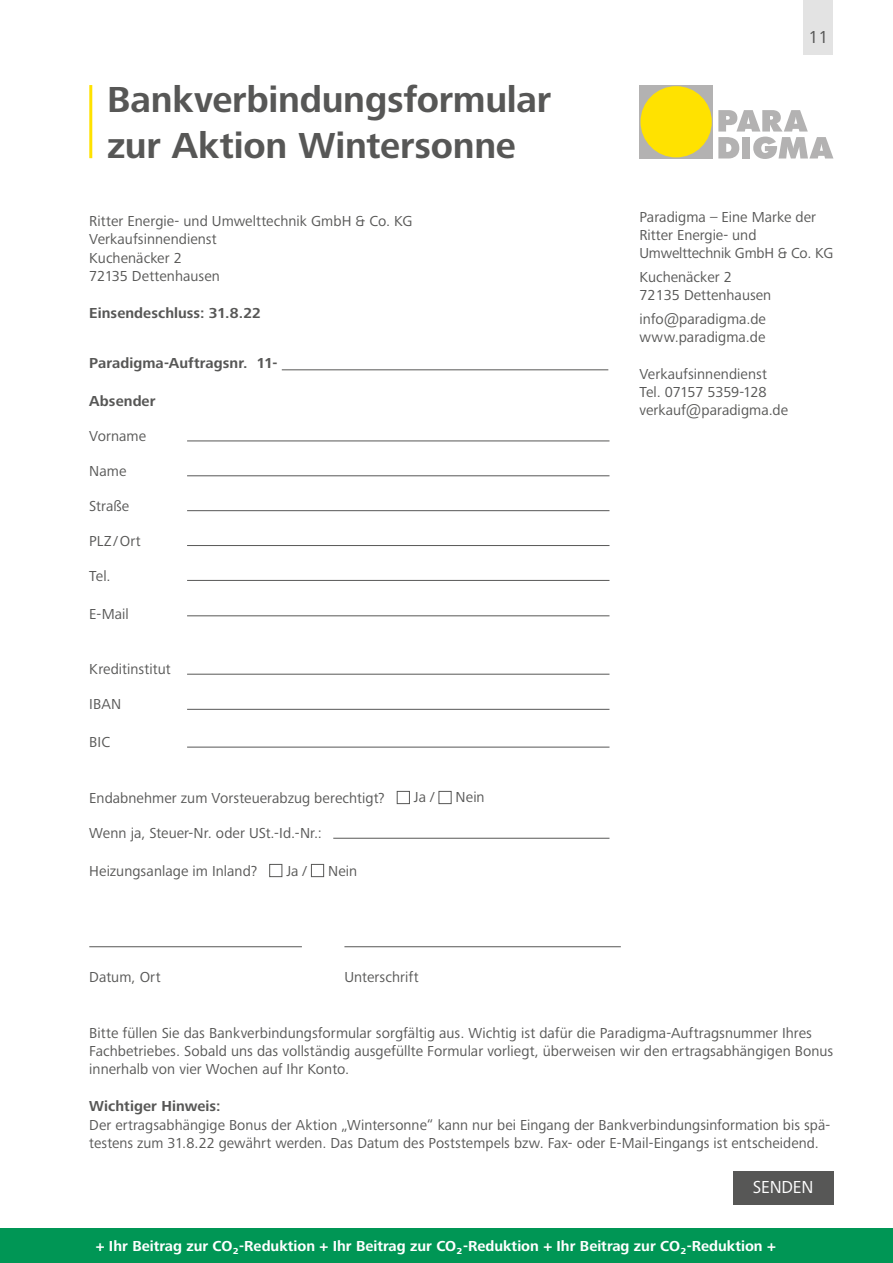
<style>
.page{position:relative;width:893px;height:1263px;background:#fff}
.page>*{position:absolute;margin:0;border:0;box-sizing:border-box;transform-origin:0 0}
.t1{font:700 37.5px/46px "Frutiger Next LTW1 G";letter-spacing:-.01em;color:#575756}
.t2{font:18px "Frutiger Next LTW1 G";letter-spacing:-.01em;color:#fff}
.t3{font:18px "Frutiger Next LTW1 G";color:#575756}
.t4{font:15px/18.5px "Frutiger Next LTW1 G";letter-spacing:.005em;color:#575756}
.t5{font:700 15px "Frutiger Next LTW1 G";color:#fff}
.t6{font:700 15px "Frutiger Next LTW1 G";letter-spacing:.005em;color:#575756}
</style>
<div class="page">
<hr style="left:282px;top:369px;width:326px;height:1px;background:#575756">
<hr style="left:89px;top:946px;width:213px;height:1px;background:#575756">
<hr style="left:344px;top:946px;width:277px;height:1px;background:#575756">
<div style="left:397px;top:791px;width:13px;height:13px;border:1px solid #575756"></div>
<div style="left:439px;top:791px;width:13px;height:13px;border:1px solid #575756"></div>
<div style="left:269px;top:864px;width:13px;height:13px;border:1px solid #575756"></div>
<div style="left:311px;top:864px;width:13px;height:13px;border:1px solid #575756"></div>
<div style="left:803px;top:0;width:30px;height:54px;background:#e3e3e3"></div>
<hr style="left:187px;top:441px;width:422px;height:1px;background:#575756">
<hr style="left:187px;top:545px;width:422px;height:1px;background:#575756">
<hr style="left:187px;top:475px;width:422px;height:1px;background:#575756">
<hr style="left:187px;top:580px;width:422px;height:1px;background:#575756">
<hr style="left:187px;top:674px;width:422px;height:1px;background:#575756">
<hr style="left:187px;top:510px;width:422px;height:1px;background:#575756">
<hr style="left:187px;top:615px;width:422px;height:1px;background:#575756">
<hr style="left:187px;top:709px;width:422px;height:1px;background:#575756">
<hr style="left:187px;top:747px;width:422px;height:1px;background:#575756">
<hr style="left:333px;top:838px;width:276px;height:1px;background:#575756">
<hr style="left:89px;top:85px;width:3px;height:73px;background:#ffe200">
<div style="left:0;top:1228px;width:893px;height:35px;background:#009655"></div>
<div style="left:639px;top:85px;width:74px;height:74px;background:#b3b2b2"></div>
<div style="left:640px;top:86px;width:72px;height:71px;background:#ffe200;border-radius:50%"></div>
<svg style="left:718px;top:110px;width:115px;height:49px"></svg>
<div style="left:733px;top:1171px;width:100px;height:34px;background:#575756"></div>
<h1 class="t1" style="left:107px;top:78px;width:445px">Bankverbindungsformular zur Aktion Wintersonne</h1>
<p class="t4" style="left:89px;top:212px;width:325px">Ritter Energie- und Umwelttechnik GmbH &amp; Co. KG<br>Verkaufsinnendienst<br>Kuchenäcker 2<br>72135 Dettenhausen</p>
<p class="t6" style="left:89px;top:304px;width:173px">Einsendeschluss: 31.8.22</p>
<p class="t6" style="left:89px;top:355px;width:190px">Paradigma-Auftragsnr. 11-</p>
<p class="t6" style="left:89px;top:393px;width:68px">Absender</p>
<p class="t4" style="left:89px;top:428px;width:58px">Vorname</p>
<p class="t4" style="left:89px;top:463px;width:39px">Name</p>
<p class="t4" style="left:89px;top:498px;width:41px">Straße</p>
<p class="t4" style="left:89px;top:533px;width:53px">PLZ/Ort</p>
<p class="t4" style="left:89px;top:568px;width:23px">Tel.</p>
<p class="t4" style="left:89px;top:606px;width:41px">E-Mail</p>
<p class="t4" style="left:89px;top:661px;width:83px">Kreditinstitut</p>
<p class="t4" style="left:89px;top:696px;width:33px">IBAN</p>
<p class="t4" style="left:89px;top:734px;width:22px">BIC</p>
<p class="t4" style="left:89px;top:789px;width:297px">Endabnehmer zum Vorsteuerabzug berechtigt?</p>
<p class="t4" style="left:414px;top:789px;width:22px">Ja /</p>
<p class="t4" style="left:456px;top:789px;width:31px">Nein</p>
<p class="t4" style="left:89px;top:824px;width:234px">Wenn ja, Steuer-Nr. oder USt.-Id.-Nr.:</p>
<p class="t4" style="left:89px;top:862px;width:169px">Heizungsanlage im Inland?</p>
<p class="t4" style="left:286px;top:862px;width:22px">Ja /</p>
<p class="t4" style="left:328px;top:862px;width:31px">Nein</p>
<p class="t4" style="left:89px;top:968px;width:73px">Datum, Ort</p>
<p class="t4" style="left:344px;top:968px;width:76px">Unterschrift</p>
<p class="t3" style="left:808px;top:27px;width:21px">11</p>
<p class="t4" style="left:639px;top:208px;width:196px;line-height:18px">Paradigma – Eine Marke der<br>Ritter Energie- und<br>Umwelttechnik GmbH &amp; Co. KG</p>
<p class="t4" style="left:639px;top:268px;width:133px;line-height:18px">Kuchenäcker 2<br>72135 Dettenhausen</p>
<p class="t4" style="left:639px;top:310px;width:128px;line-height:18px">info@paradigma.de www.paradigma.de</p>
<p class="t4" style="left:639px;top:366px;width:150px;line-height:18px">Verkaufsinnendienst<br>Tel. 07157 5359-128 verkauf@paradigma.de</p>
<p class="t4" style="left:89px;top:1024px;width:745px">Bitte füllen Sie das Bankverbindungsformular sorgfältig aus. Wichtig ist dafür die Paradigma-Auftragsnummer Ihres<br>Fachbetriebes. Sobald uns das vollständig ausgefüllte Formular vorliegt, überweisen wir den ertragsabhängigen Bonus innerhalb von vier Wochen auf Ihr Konto.</p>
<p class="t6" style="left:89px;top:1098px;width:133px">Wichtiger Hinweis:</p>
<p class="t4" style="left:89px;top:1116px;width:742px">Der ertragsabhängige Bonus der Aktion „Wintersonne“ kann nur bei Eingang der Bankverbindungsinformation bis spä&shy;testens zum 31.8.22 gewährt werden. Das Datum des Poststempels bzw. Fax- oder E-Mail-Eingangs ist entscheidend.</p>
<p class="t2" style="left:753px;top:1177px;width:62px">SENDEN</p>
<p class="t5" style="left:96px;top:1237px;width:682px">+ Ihr Beitrag zur CO2-Reduktion + Ihr Beitrag zur CO2-Reduktion + Ihr Beitrag zur CO2-Reduktion +</p>
</div>
